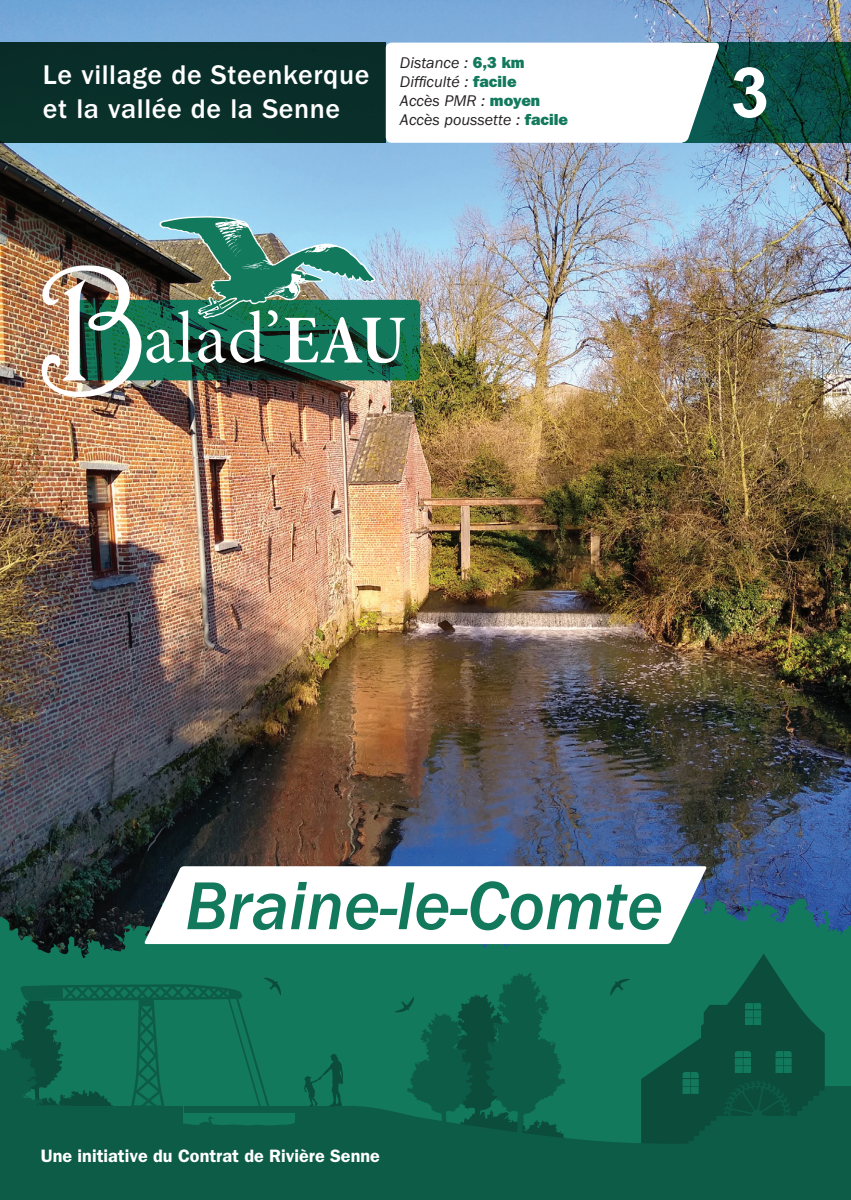
<style>
.page{position:relative;width:851px;height:1200px;background:#fff}
.page>*{position:absolute;margin:0;border:0;box-sizing:border-box;transform-origin:0 0}
.t1{font:70px "ITC Franklin Gothic Std Med It";color:#12795c}
.t2{font:700 69.6px "Arial";color:#fff}
.t3{font:500 28px/33.6px "ITC Franklin Gothic Std";letter-spacing:.02em;color:#fff}
.t4{font:600 18px "ITC Franklin Gothic Std";color:#fff}
.Infos{font:italic 16px "ITC Franklin Gothic Std";color:#231f20}
.s1{font-family:"ITC Franklin Gothic Std Hvy";font-style:normal;color:#12795c}
</style>
<div class="page">
<img style="left:0;top:0;width:850px;height:896px">
<div style="left:0;top:43px;width:386px;height:100px;background:#092e29"></div>
<svg style="left:720px;top:43px;width:130px;height:100px;background:#09483f"></svg>
<svg style="left:0;top:896px;width:850px;height:205px;background:#166e58"></svg>
<svg style="left:386px;top:43px;width:334px;height:100px"></svg>
<svg style="left:144px;top:866px;width:563px;height:77px"></svg>
<svg style="left:641px;top:953px;width:209px;height:148px;background:#0e634c"></svg>
<svg style="left:281px;top:1101px;width:569px;height:98px;background:#0d5d47"></svg>
<svg style="left:304px;top:1053px;width:39px;height:53px;background:#0f6b51"></svg>
<svg style="left:610px;top:978px;width:20px;height:17px"></svg>
<svg style="left:394px;top:972px;width:172px;height:211px;background:#0e634c"></svg>
<svg style="left:0;top:977px;width:281px;height:222px;background:#0f684f"></svg>
<svg style="left:71px;top:300px;width:349px;height:80px"></svg>
<img style="left:41px;top:216px;width:364px;height:181px">
<p class="t3" style="left:43px;top:58px;width:328px">Le village de Steenkerque et la vallée de la Senne</p>
<p class="Infos" style="left:400px;top:54px;width:126px">Distance : <span class="s1">6,3 km</span></p>
<p class="Infos" style="left:400px;top:73px;width:118px">Difficulté : <span class="s1">facile</span></p>
<p class="Infos" style="left:400px;top:92px;width:142px">Accès PMR : <span class="s1">moyen</span></p>
<p class="Infos" style="left:400px;top:111px;width:170px">Accès poussette : <span class="s1">facile</span></p>
<p class="t2" style="left:730px;top:47px;width:40px">3</p>
<p class="t1" style="left:185px;top:866px;width:480px">Braine-le-Comte</p>
<p class="t4" style="left:41px;top:1144px;width:340px">Une initiative du Contrat de Rivière Senne</p>
</div>
